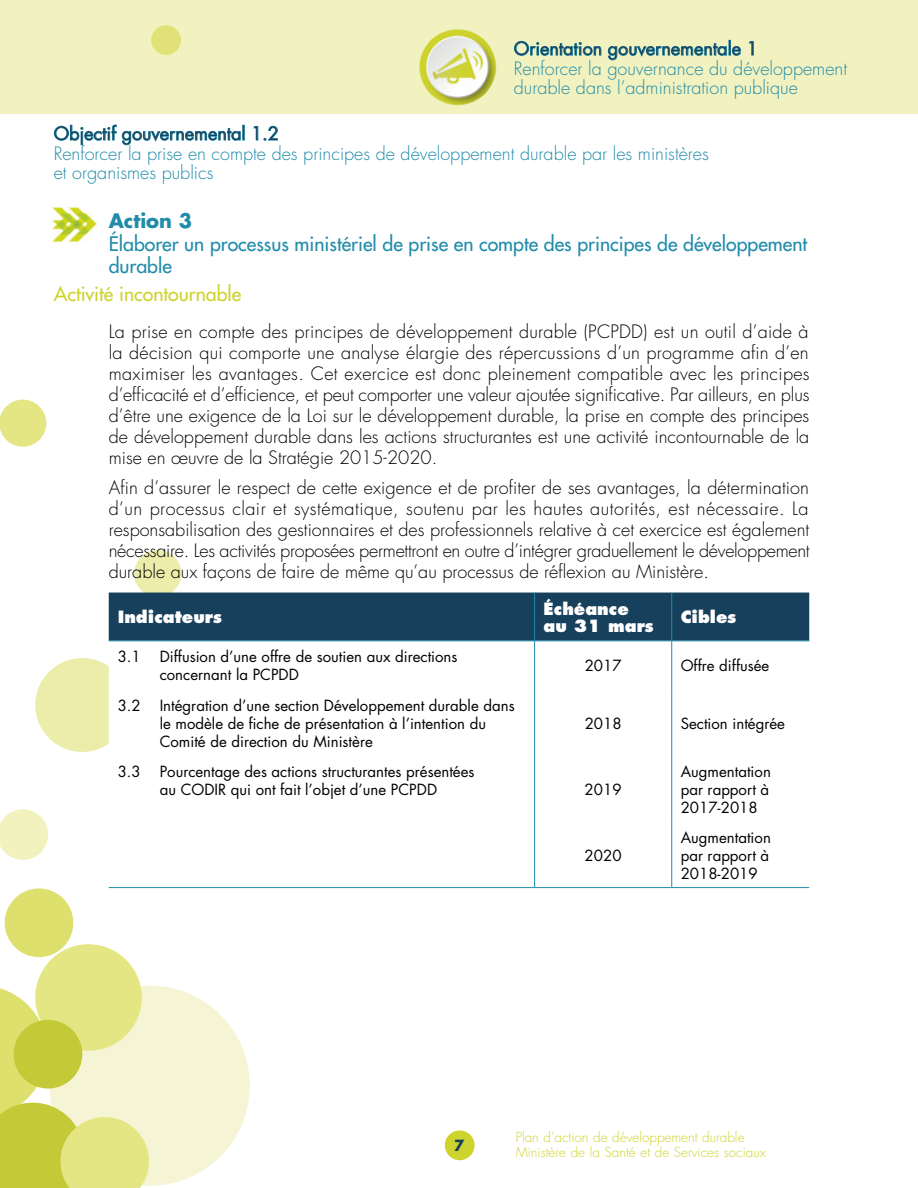
<style>
.page{position:relative;width:918px;height:1188px;background:#fff}
.page>*{position:absolute;margin:0;border:0;box-sizing:border-box;transform-origin:0 0}
.t1{font:19.5px/22.5px "Futura";color:#208caa}
.t2{font:19.5px "Futura";color:#cfd32e}
.t3{font:700 19.5px "Futura";color:#208caa}
.t4{font:300 18px/21px "Futura";color:#000;text-align:justify}
.t5{font:300 18px/19.5px "Futura";color:#208caa}
.t6{font:18px "Futura";color:#16405b}
.t7{font:800 16.5px/17.2px "Futura";color:#fff}
.t8{font:15px/18px "Futura";color:#000}
.t9{font:700 15px "Futura";color:#16405b}
.t10{font:300 13.5px/15px "Futura";color:#cfd32e}
</style>
<div class="page">
<div style="left:445px;top:1130px;width:30px;height:30px;background:#cfd32e;border-radius:50%"></div>
<div style="left:50px;top:986px;width:200px;height:200px;background:#f5f5d6;border-radius:50%"></div>
<svg style="left:0;top:809px;width:48px;height:51px"></svg>
<div style="left:134px;top:550px;width:47px;height:47px;background:#ededab;border-radius:50%"></div>
<div style="left:0;top:400px;width:46px;height:47px;background:#e3e682;border-radius:50%"></div>
<div style="left:35px;top:658px;width:94px;height:94px;background:#ededab;border-radius:50%"></div>
<div style="left:5px;top:888px;width:68px;height:69px;background:#dee06e;border-radius:50%"></div>
<div style="left:35px;top:944px;width:107px;height:107px;background:#e3e682;border-radius:50%"></div>
<svg style="left:0;top:986px;width:149px;height:202px"></svg>
<div style="left:14px;top:1020px;width:68px;height:69px;background:#c4c938;border-radius:50%"></div>
<div style="left:109px;top:593px;width:700px;height:47px;background:#16405b"></div>
<svg style="left:109px;top:641px;width:700px;height:246px"></svg>
<hr style="left:534px;top:593px;width:1px;height:47px;background:#218cab">
<hr style="left:671px;top:593px;width:1px;height:47px;background:#218cab">
<hr style="left:109px;top:640px;width:426px;height:1px;background:#208caa">
<hr style="left:535px;top:640px;width:137px;height:1px;background:#208caa">
<hr style="left:534px;top:641px;width:1px;height:49px;background:#208caa">
<hr style="left:672px;top:640px;width:137px;height:1px;background:#208caa">
<hr style="left:671px;top:641px;width:1px;height:49px;background:#208caa">
<hr style="left:534px;top:690px;width:1px;height:66px;background:#208caa">
<hr style="left:671px;top:690px;width:1px;height:66px;background:#208caa">
<hr style="left:534px;top:756px;width:1px;height:66px;background:#208caa">
<hr style="left:671px;top:756px;width:1px;height:66px;background:#208caa">
<hr style="left:534px;top:822px;width:1px;height:65px;background:#208caa">
<hr style="left:671px;top:822px;width:1px;height:65px;background:#208caa">
<hr style="left:109px;top:887px;width:426px;height:1px;background:#208caa">
<hr style="left:535px;top:887px;width:137px;height:1px;background:#208caa">
<hr style="left:672px;top:887px;width:137px;height:1px;background:#208caa">
<div style="left:0;top:0;width:918px;height:113px;background:#f1f2c0"></div>
<div style="left:151px;top:25px;width:30px;height:30px;background:#e0e277;border-radius:50%"></div>
<svg style="left:514px;top:41px;width:88px;height:15px"></svg>
<svg style="left:608px;top:40px;width:133px;height:21px"></svg>
<svg style="left:749px;top:41px;width:5px;height:15px"></svg>
<img style="left:419px;top:29px;width:79px;height:77px">
<img style="left:52px;top:207px;width:45px;height:36px">
<svg style="left:54px;top:124px;width:190px;height:22px"></svg>
<svg style="left:253px;top:126px;width:25px;height:15px"></svg>
<p class="t6" style="left:514px;top:36px;width:245px">Orientation gouvernementale 1</p>
<p class="t5" style="left:514px;top:59px;width:335px">Renforcer la gouvernance du développement durable dans l’administration publique</p>
<p class="t6" style="left:54px;top:121px;width:227px">Objectif gouvernemental 1.2</p>
<p class="t5" style="left:54px;top:143px;width:657px">Renforcer la prise en compte des principes de développement durable par les ministères et organismes publics</p>
<p class="t3" style="left:109px;top:207px;width:85px">Action 3</p>
<p class="t1" style="left:109px;top:232px;width:700px">Élaborer un processus ministériel de prise en compte des principes de développement durable</p>
<p class="t2" style="left:54px;top:281px;width:189px">Activité incontournable</p>
<p class="t4" style="left:109px;top:321px;width:702px">La prise en compte des principes de développement durable (PCPDD) est un outil d’aide à la décision qui comporte une analyse élargie des répercussions d’un programme afin d’en maximiser les avantages. Cet exercice est donc pleinement compatible avec les principes d’efficacité et d’efficience, et peut comporter une valeur ajoutée significative. Par ailleurs, en plus d’être une exigence de la Loi sur le développement durable, la prise en compte des principes de développement durable dans les actions structurantes est une activité incontournable de la mise en œuvre de la Stratégie 2015-2020.</p>
<p class="t4" style="left:109px;top:477px;width:702px">Afin d’assurer le respect de cette exigence et de profiter de ses avantages, la détermination d’un processus clair et systématique, soutenu par les hautes autorités, est nécessaire. La responsabilisation des gestionnaires et des professionnels relative à cet exercice est également nécessaire. Les activités proposées permettront en outre d’intégrer graduellement le développement durable aux façons de faire de même qu’au processus de réflexion au Ministère.</p>
<p class="t7" style="left:118px;top:609px;width:106px">Indicateurs</p>
<p class="t7" style="left:544px;top:600px;width:112px">Échéance au 31 mars</p>
<p class="t7" style="left:681px;top:609px;width:57px">Cibles</p>
<p class="t8" style="left:118px;top:648px;width:25px">3.1</p>
<p class="t8" style="left:160px;top:648px;width:299px">Diffusion d’une offre de soutien aux directions concernant la PCPDD</p>
<p class="t8" style="left:585px;top:657px;width:38px">2017</p>
<p class="t8" style="left:681px;top:657px;width:90px">Offre diffusée</p>
<p class="t8" style="left:118px;top:696px;width:25px">3.2</p>
<p class="t8" style="left:160px;top:696px;width:356px">Intégration d’une section Développement durable dans le modèle de fiche de présentation à l’intention du<br>Comité de direction du Ministère</p>
<p class="t8" style="left:585px;top:714px;width:38px">2018</p>
<p class="t8" style="left:681px;top:714px;width:106px">Section intégrée</p>
<p class="t8" style="left:118px;top:762px;width:25px">3.3</p>
<p class="t8" style="left:160px;top:762px;width:316px">Pourcentage des actions structurantes présentées au CODIR qui ont fait l’objet d’une PCPDD</p>
<p class="t8" style="left:585px;top:780px;width:38px">2019</p>
<p class="t8" style="left:585px;top:846px;width:38px">2020</p>
<p class="t8" style="left:681px;top:762px;width:92px;text-align:justify">Augmentation par rapport à 2017‑2018</p>
<p class="t8" style="left:681px;top:828px;width:92px;text-align:justify">Augmentation par rapport à 2018‑2019</p>
<p class="t9" style="left:454px;top:1135px;width:12px">7</p>
<p class="t10" style="left:516px;top:1130px;width:252px">Plan d’action de développement durable<br>Ministère de la Santé et de Services sociaux</p>
</div>
